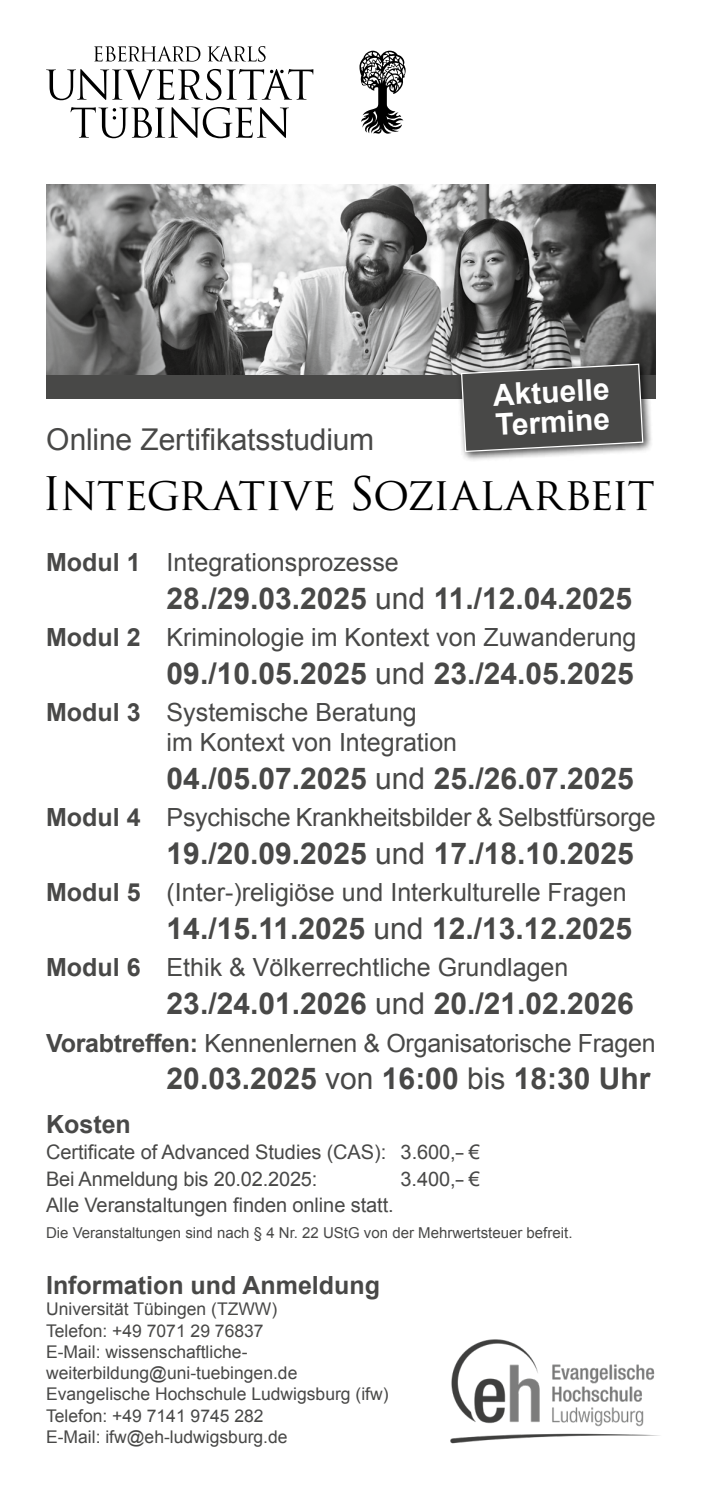
<style>
.page{position:relative;width:702px;height:1489px;background:#fff}
.page>*{position:absolute;margin:0;border:0;box-sizing:border-box;transform-origin:0 0}
.t1{font:45px "Trajan Pro";letter-spacing:-.025em;color:#000}
.t2{font:700 30px "Arial";color:#484847}
.t3{font:30px "Arial";letter-spacing:-.005em;color:#484847}
.t4{font:700 30px/30px "Arial";color:#fff}
.t5{font:25px/30px "Arial";color:#484847}
.t6{font:700 25px "Arial";color:#484847}
.t7{font:20px/26.2px "Arial";letter-spacing:-.005em;color:#484847}
.t8{font:17.5px/21.2px "Arial";color:#484847}
.t9{font:15px "Arial";color:#484847}
.s1{font-weight:700}
.s2{font-weight:400}
</style>
<div class="page">
<svg style="left:46px;top:46px;width:267px;height:92px"></svg>
<svg style="left:359px;top:51px;width:46px;height:83px"></svg>
<img style="left:46px;top:184px;width:610px;height:192px">
<div style="left:46px;top:376px;width:610px;height:23px;background:#484847"></div>
<div style="left:456px;top:359px;width:196px;height:103px;background:#000;opacity:.75"></div>
<svg style="left:460px;top:363px;width:184px;height:90px"></svg>
<img style="left:450px;top:1339px;width:210px;height:105px">
<p class="t4" style="left:492px;top:381px;width:118px;rotate:-3deg">Aktuelle<br>Termine</p>
<p class="t3" style="left:46px;top:420px;width:329px">Online Zertifikatsstudium</p>
<h1 class="t1" style="left:42px;top:465px;width:614px">Integrative Sozialarbeit</h1>
<p class="t5" style="left:46px;top:547px;width:354px"><span class="s1">Modul 1</span> Integrationsprozesse</p>
<p class="t2" style="left:167px;top:578px;width:467px">28./29.03.2025 <span class="s2">und</span> 11./12.04.2025</p>
<p class="t5" style="left:46px;top:622px;width:592px"><span class="s1">Modul 2</span> Kriminologie im Kontext von Zuwanderung</p>
<p class="t2" style="left:167px;top:653px;width:469px">09./10.05.2025 <span class="s2">und</span> 23./24.05.2025</p>
<p class="t5" style="left:167px;top:697px;width:292px;text-indent:-120px"><span class="s1">Modul 3</span> Systemische Beratung<br>im Kontext von Integration</p>
<p class="t2" style="left:167px;top:758px;width:469px">04./05.07.2025 <span class="s2">und</span> 25./26.07.2025</p>
<p class="t5" style="left:46px;top:802px;width:611px"><span class="s1">Modul 4</span> Psychische Krankheitsbilder &amp; Selbstfürsorge</p>
<p class="t2" style="left:167px;top:833px;width:469px">19./20.09.2025 <span class="s2">und</span> 17./18.10.2025</p>
<p class="t5" style="left:46px;top:877px;width:582px"><span class="s1">Modul 5</span> (Inter-)religiöse und Interkulturelle Fragen</p>
<p class="t2" style="left:167px;top:908px;width:467px">14./15.11.2025 <span class="s2">und</span> 12./13.12.2025</p>
<p class="t5" style="left:46px;top:952px;width:524px"><span class="s1">Modul 6</span> Ethik &amp; Völkerrechtliche Grundlagen</p>
<p class="t2" style="left:167px;top:983px;width:469px">23./24.01.2026 <span class="s2">und</span> 20./21.02.2026</p>
<p class="t5" style="left:46px;top:1027px;width:611px"><span class="s1">Vorabtreffen:</span> Kennenlernen &amp; Organisatorische Fragen</p>
<p class="t2" style="left:167px;top:1058px;width:485px">20.03.2025 <span class="s2">von</span> 16:00 <span class="s2">bis</span> 18:30 Uhr</p>
<p class="t6" style="left:46px;top:1107px;width:86px">Kosten</p>
<p class="t7" style="left:46px;top:1139px;width:435px">Certificate of Advanced Studies (CAS): 3.600,– €<br>Bei Anmeldung bis 20.02.2025:</p>
<p class="t7" style="left:400px;top:1165px;width:81px">3.400,– €</p>
<p class="t7" style="left:46px;top:1191px;width:349px">Alle Veranstaltungen finden online statt.</p>
<p class="t9" style="left:46px;top:1222px;width:528px">Die Veranstaltungen sind nach § 4 Nr. 22 UStG von der Mehrwertsteuer befreit.</p>
<p class="t6" style="left:46px;top:1268px;width:335px">Information und Anmeldung</p>
<p class="t8" style="left:46px;top:1298px;width:344px">Universität Tübingen (TZWW)<br>Telefon: +49 7071 29 76837<br>E-Mail: wissenschaftliche&shy;weiterbildung@uni-tuebingen.de<br>Evangelische Hochschule Ludwigsburg (ifw)<br>Telefon: +49 7141 9745 282<br>E-Mail: ifw@eh-ludwigsburg.de</p>
</div>
